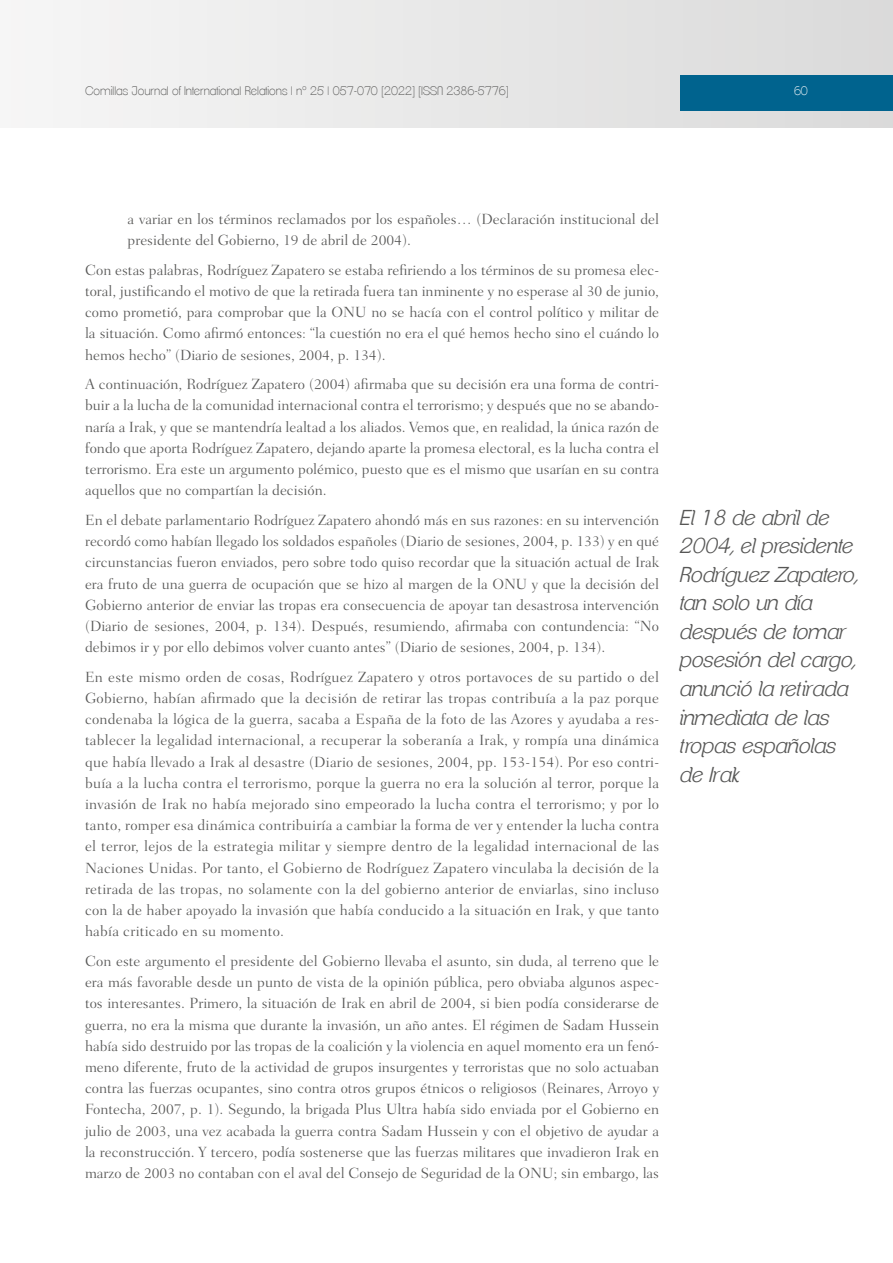
<style>
.page{position:relative;width:893px;height:1263px;background:#fff}
.page>*{position:absolute;margin:0;border:0;box-sizing:border-box;transform-origin:0 0}
._12_Entresacado{font:italic 300 21px/28.5px "Clemente P Daf";color:#575756}
._15_Citas_de_texto{font:300 15px/21.1px "Fairfield LH";color:#575756;text-align:justify}
.t1{font:200 12px "Clemente P Dac";color:#575756}
.t2{font:200 12px "Clemente P Dac";color:#fff}
</style>
<div class="page">
<div style="left:0;top:0;width:893px;height:128px;background:linear-gradient(to right,#f6f6f6,#dadada)"></div>
<div style="left:680px;top:75px;width:213px;height:36px;background:#00638e"></div>
<p class="t1" style="left:85px;top:83px;width:425px">Comillas Journal of International Relations | nº 25 | 057-070 [2022] [ISSN 2386-5776]</p>
<p class="t2" style="left:794px;top:83px;width:15px">60</p>
<p class="_15_Citas_de_texto" style="left:128px;top:208px;width:533px">a variar en los términos reclamados por los españoles… (Declaración institucional del presidente del Gobierno, 19 de abril de 2004).</p>
<p class="_15_Citas_de_texto" style="left:85px;top:259px;width:576px">Con estas palabras, Rodríguez Zapatero se estaba refiriendo a los términos de su promesa elec&shy;toral, justificando el motivo de que la retirada fuera tan inminente y no esperase al 30 de junio, como prometió, para comprobar que la ONU no se hacía con el control político y militar de la situación. Como afirmó entonces: “la cuestión no era el qué hemos hecho sino el cuándo lo hemos hecho” (Diario de sesiones, 2004, p. 134).</p>
<p class="_15_Citas_de_texto" style="left:85px;top:374px;width:576px">A continuación, Rodríguez Zapatero (2004) afirmaba que su decisión era una forma de contri&shy;buir a la lucha de la comunidad internacional contra el terrorismo; y después que no se abando&shy;naría a Irak, y que se mantendría lealtad a los aliados. Vemos que, en realidad, la única razón de fondo que aporta Rodríguez Zapatero, dejando aparte la promesa electoral, es la lucha contra el terrorismo. Era este un argumento polémico, puesto que es el mismo que usarían en su contra aquellos que no compartían la decisión.</p>
<p class="_15_Citas_de_texto" style="left:85px;top:509px;width:576px">En el debate parlamentario Rodríguez Zapatero ahondó más en sus razones: en su intervención recordó como habían llegado los soldados españoles (Diario de sesiones, 2004, p. 133) y en qué circunstancias fueron enviados, pero sobre todo quiso recordar que la situación actual de Irak era fruto de una guerra de ocupación que se hizo al margen de la ONU y que la decisión del Gobierno anterior de enviar las tropas era consecuencia de apoyar tan desastrosa intervención (Diario de sesiones, 2004, p. 134). Después, resumiendo, afirmaba con contundencia: “No debimos ir y por ello debimos volver cuanto antes” (Diario de sesiones, 2004, p. 134).</p>
<p class="_15_Citas_de_texto" style="left:85px;top:666px;width:576px">En este mismo orden de cosas, Rodríguez Zapatero y otros portavoces de su partido o del Gobierno, habían afirmado que la decisión de retirar las tropas contribuía a la paz porque condenaba la lógica de la guerra, sacaba a España de la foto de las Azores y ayudaba a res&shy;tablecer la legalidad internacional, a recuperar la soberanía a Irak, y rompía una dinámica que había llevado a Irak al desastre (Diario de sesiones, 2004, pp. 153-154). Por eso contri&shy;buía a la lucha contra el terrorismo, porque la guerra no era la solución al terror, porque la invasión de Irak no había mejorado sino empeorado la lucha contra el terrorismo; y por lo tanto, romper esa dinámica contribuiría a cambiar la forma de ver y entender la lucha contra el terror, lejos de la estrategia militar y siempre dentro de la legalidad internacional de las Naciones Unidas. Por tanto, el Gobierno de Rodríguez Zapatero vinculaba la decisión de la retirada de las tropas, no solamente con la del gobierno anterior de enviarlas, sino incluso con la de haber apoyado la invasión que había conducido a la situación en Irak, y que tanto había criticado en su momento.</p>
<p class="_15_Citas_de_texto" style="left:85px;top:950px;width:576px">Con este argumento el presidente del Gobierno llevaba el asunto, sin duda, al terreno que le era más favorable desde un punto de vista de la opinión pública, pero obviaba algunos aspec&shy;tos interesantes. Primero, la situación de Irak en abril de 2004, si bien podía considerarse de guerra, no era la misma que durante la invasión, un año antes. El régimen de Sadam Hussein había sido destruido por las tropas de la coalición y la violencia en aquel momento era un fenó&shy;meno diferente, fruto de la actividad de grupos insurgentes y terroristas que no solo actuaban contra las fuerzas ocupantes, sino contra otros grupos étnicos o religiosos (Reinares, Arroyo y Fontecha, 2007, p. 1). Segundo, la brigada Plus Ultra había sido enviada por el Gobierno en julio de 2003, una vez acabada la guerra contra Sadam Hussein y con el objetivo de ayudar a la reconstrucción. Y tercero, podía sostenerse que las fuerzas militares que invadieron Irak en marzo de 2003 no contaban con el aval del Consejo de Seguridad de la ONU; sin embargo, las</p>
<p class="_12_Entresacado" style="left:680px;top:503px;width:180px">El 18 de abril de<br>2004, el presidente<br>Rodríguez Zapatero, tan solo un día después de tomar posesión del cargo, anunció la retirada inmediata de las tropas españolas de Irak</p>
</div>
